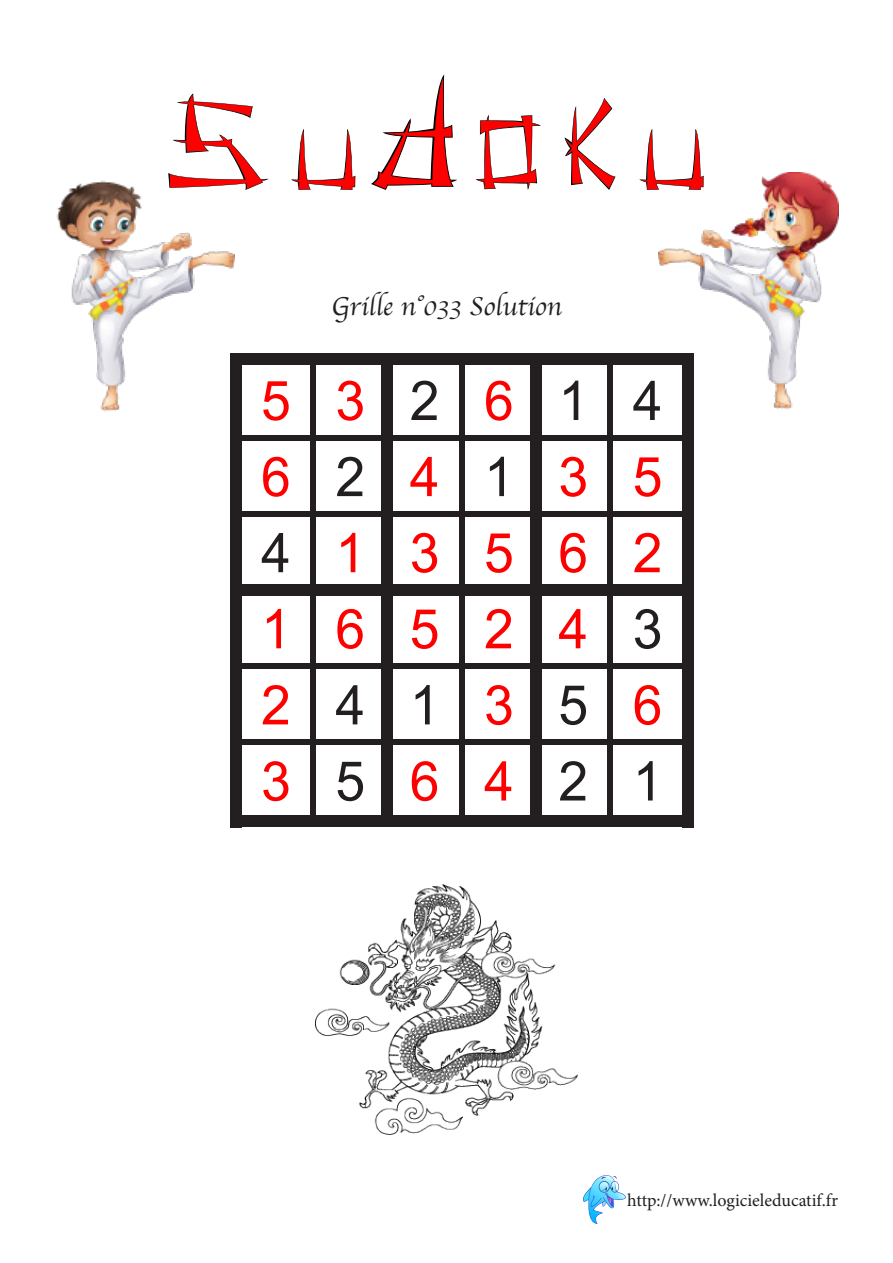
<style>
.page{position:relative;width:893px;height:1263px;background:#fff}
.page>*{position:absolute;margin:0;border:0;box-sizing:border-box;transform-origin:0 0}
.t1{font:54.75px/76.1px "Arial";letter-spacing:.835em;color:#f00;text-align:justify}
.t2{font:27px "Apple Chancery";color:#231f20}
.t3{font:18px "Minion Pro";color:#231f20}
.s1{color:#231f20}
</style>
<div class="page">
<div style="left:230px;top:353px;width:11px;height:474px;background:#231f20"></div>
<div style="left:310px;top:359px;width:6px;height:462px;background:#231f20"></div>
<div style="left:459px;top:359px;width:5px;height:462px;background:#231f20"></div>
<div style="left:608px;top:359px;width:5px;height:462px;background:#231f20"></div>
<div style="left:682px;top:353px;width:11px;height:474px;background:#231f20"></div>
<div style="left:230px;top:353px;width:463px;height:11px;background:#231f20"></div>
<div style="left:236px;top:435px;width:451px;height:5px;background:#231f20"></div>
<div style="left:236px;top:511px;width:451px;height:6px;background:#231f20"></div>
<div style="left:236px;top:663px;width:451px;height:6px;background:#231f20"></div>
<div style="left:236px;top:739px;width:451px;height:6px;background:#231f20"></div>
<div style="left:230px;top:816px;width:463px;height:11px;background:#231f20"></div>
<div style="left:382px;top:362px;width:11px;height:76px;background:#231f20"></div>
<div style="left:530px;top:362px;width:12px;height:76px;background:#231f20"></div>
<div style="left:382px;top:438px;width:11px;height:76px;background:#231f20"></div>
<div style="left:530px;top:438px;width:12px;height:76px;background:#231f20"></div>
<div style="left:382px;top:514px;width:11px;height:76px;background:#231f20"></div>
<div style="left:530px;top:514px;width:12px;height:76px;background:#231f20"></div>
<div style="left:239px;top:584px;width:74px;height:12px;background:#231f20"></div>
<div style="left:313px;top:584px;width:74px;height:12px;background:#231f20"></div>
<div style="left:382px;top:590px;width:11px;height:76px;background:#231f20"></div>
<div style="left:387px;top:584px;width:75px;height:12px;background:#231f20"></div>
<div style="left:462px;top:584px;width:74px;height:12px;background:#231f20"></div>
<div style="left:530px;top:590px;width:12px;height:76px;background:#231f20"></div>
<div style="left:536px;top:584px;width:74px;height:12px;background:#231f20"></div>
<div style="left:610px;top:584px;width:75px;height:12px;background:#231f20"></div>
<div style="left:382px;top:666px;width:11px;height:76px;background:#231f20"></div>
<div style="left:530px;top:666px;width:12px;height:76px;background:#231f20"></div>
<div style="left:382px;top:742px;width:11px;height:76px;background:#231f20"></div>
<div style="left:530px;top:742px;width:12px;height:76px;background:#231f20"></div>
<img style="left:584px;top:1176px;width:42px;height:47px">
<svg style="left:168px;top:93px;width:101px;height:97px"></svg>
<svg style="left:291px;top:129px;width:64px;height:61px"></svg>
<svg style="left:371px;top:74px;width:86px;height:116px"></svg>
<svg style="left:476px;top:115px;width:65px;height:75px"></svg>
<svg style="left:564px;top:98px;width:51px;height:92px"></svg>
<svg style="left:639px;top:129px;width:62px;height:61px"></svg>
<img style="left:316px;top:884px;width:261px;height:250px">
<img style="left:57px;top:175px;width:177px;height:236px">
<img style="left:659px;top:173px;width:180px;height:238px">
<p class="t2" style="left:331px;top:285px;width:232px">Grille n°033 Solution</p>
<p class="t1" style="left:261px;top:363px;width:403px">53<span class="s1">2</span>6<span class="s1">14<br></span>6<span class="s1">2</span>4<span class="s1">1</span>35<br><span class="s1">4</span>13562<br>16524<span class="s1">3<br></span>2<span class="s1">41</span>3<span class="s1">5</span>6<br>3<span class="s1">5</span>64<span class="s1">21</span></p>
<p class="t3" style="left:627px;top:1188px;width:212px">http://www.logicieleducatif.fr</p>
</div>
